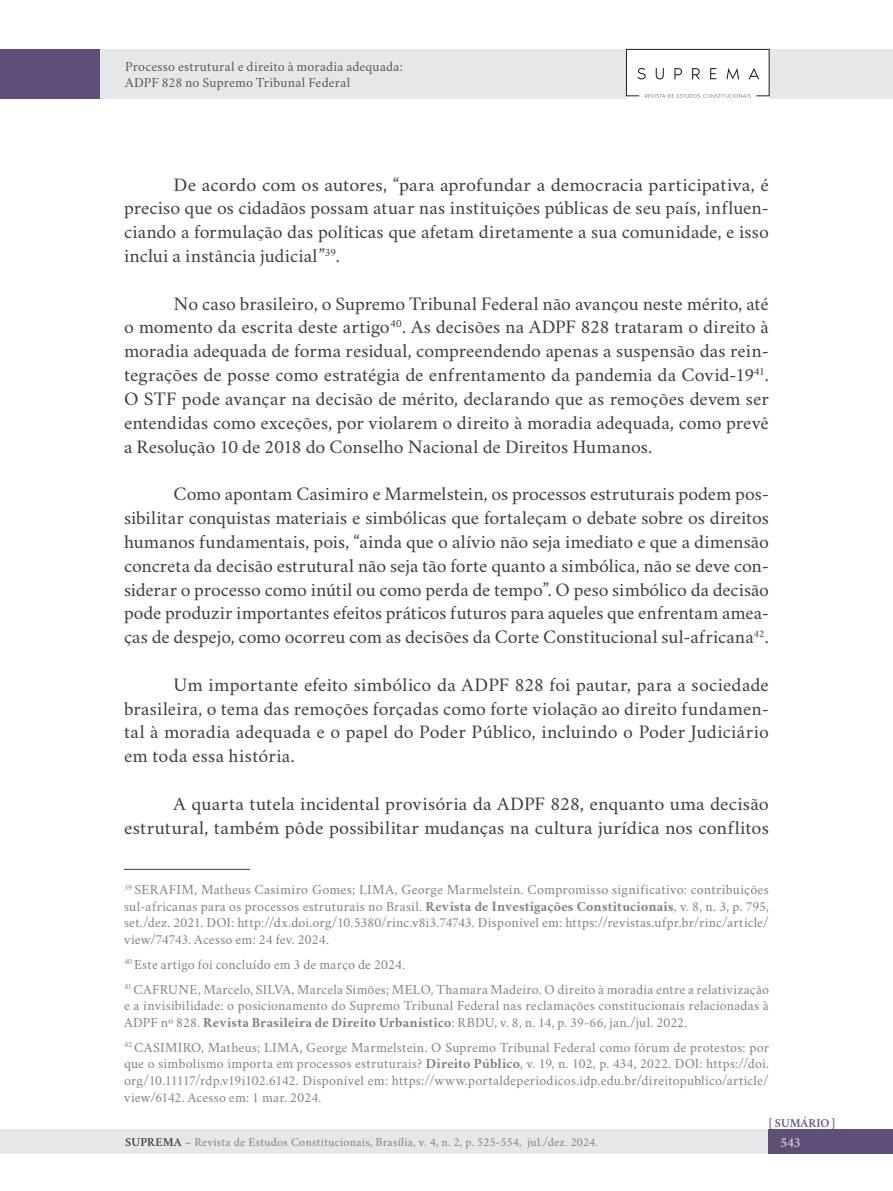
<style>
.page{position:relative;width:893px;height:1191px;background:#fff}
.page>*{position:absolute;margin:0;border:0;box-sizing:border-box;transform-origin:0 0}
.texto_corrido_pt{font:19.25px/23.8px "Crimson";letter-spacing:.005em;color:#3e3e3f;text-align:justify}
.texto_corrido_pt-2{font:19.25px/23.8px "Crimson";letter-spacing:.005em;color:#3e3e3f;text-align:justify;scale:1.05 1}
.FOOTNOTE{font:14px/16.6px "Crimson";letter-spacing:.015em;color:#808285;text-align:justify}
.t1{font:14px/15.8px "Crimson";letter-spacing:.015em;color:#57585a}
.t2{font:600 14px "Crimson";color:#d1d2d4}
.t3{font:12.25px "Crimson";letter-spacing:.02em;color:#808285}
.t4{font:600 12.25px "Crimson";color:#5f4f76}
.s1{font-weight:700}
.s2{font-weight:600;color:#3e3e3f}
</style>
<div class="page">
<div style="left:1px;top:49px;width:892px;height:50px;background:#e6e7e9"></div>
<div style="left:0;top:1129px;width:844px;height:25px;background:#e6e7e9"></div>
<div style="left:769px;top:1129px;width:124px;height:25px;background:#5f4f76"></div>
<div style="left:627px;top:50px;width:142px;height:49px;background:#fff"></div>
<svg style="left:626px;top:48px;width:144px;height:50px"></svg>
<div style="left:0;top:49px;width:100px;height:50px;background:#5f4f76"></div>
<hr style="left:124px;top:869px;width:126px;height:1px;background:#3e3e3f">
<p class="t1" style="left:125px;top:57px;width:279px">Processo estrutural e direito à moradia adequada:<br>ADPF 828 no Supremo Tribunal Federal</p>
<p class="texto_corrido_pt-2" style="left:124px;top:170px;width:616px;text-indent:50px">De acordo com os autores, “para aprofundar a democracia participativa, é preciso que os cidadãos possam atuar nas instituições públicas de seu país, influen&shy;ciando a formulação das políticas que afetam diretamente a sua comunidade, e isso inclui a instância judicial”<sup>39</sup>.</p>
<p class="texto_corrido_pt" style="left:124px;top:289px;width:646px;text-indent:50px">No caso brasileiro, o Supremo Tribunal Federal não avançou neste mérito, até o momento da escrita deste artigo<sup>40</sup>. As decisões na ADPF 828 trataram o direito à moradia adequada de forma residual, compreendendo apenas a suspensão das rein&shy;tegrações de posse como estratégia de enfrentamento da pandemia da Covid-19<sup>41</sup>.<br>O STF pode avançar na decisão de mérito, declarando que as remoções devem ser entendidas como exceções, por violarem o direito à moradia adequada, como prevê a Resolução 10 de 2018 do Conselho Nacional de Direitos Humanos.</p>
<p class="texto_corrido_pt" style="left:124px;top:480px;width:646px;text-indent:50px">Como apontam Casimiro e Marmelstein, os processos estruturais podem pos&shy;sibilitar conquistas materiais e simbólicas que fortaleçam o debate sobre os direitos humanos fundamentais, pois, “ainda que o alívio não seja imediato e que a dimensão concreta da decisão estrutural não seja tão forte quanto a simbólica, não se deve con&shy;siderar o processo como inútil ou como perda de tempo”. O peso simbólico da decisão pode produzir importantes efeitos práticos futuros para aqueles que enfrentam amea&shy;ças de despejo, como ocorreu com as decisões da Corte Constitucional sul-africana<sup>42</sup>.</p>
<p class="texto_corrido_pt" style="left:124px;top:670px;width:646px;text-indent:50px">Um importante efeito simbólico da ADPF 828 foi pautar, para a sociedade brasileira, o tema das remoções forçadas como forte violação ao direito fundamen&shy;tal à moradia adequada e o papel do Poder Público, incluindo o Poder Judiciário em toda essa história.</p>
<p class="texto_corrido_pt-2" style="left:124px;top:789px;width:616px;text-align:right">A quarta tutela incidental provisória da ADPF 828, enquanto uma decisão estrutural, também pôde possibilitar mudanças na cultura jurídica nos conflitos</p>
<p class="FOOTNOTE" style="left:124px;top:879px;width:646px"><sup>39</sup> SERAFIM, Matheus Casimiro Gomes; LIMA, George Marmelstein. Compromisso significativo: contribuições sul-africanas para os processos estruturais no Brasil. <span class="s1">Revista de Investigações Constitucionais</span>, v. 8, n. 3, p. 795, set./dez. 2021. DOI: http://dx.doi.org/10.5380/rinc.v8i3.74743. Disponível em: https://revistas.ufpr.br/rinc/article/ view/74743. Acesso em: 24 fev. 2024.</p>
<p class="FOOTNOTE" style="left:124px;top:954px;width:283px"><sup>40</sup> Este artigo foi concluído em 3 de março de 2024.</p>
<p class="FOOTNOTE" style="left:124px;top:979px;width:646px"><sup>41</sup> CAFRUNE, Marcelo, SILVA, Marcela Simões; MELO, Thamara Madeiro. O direito à moradia entre a relativização e a invisibilidade: o posicionamento do Supremo Tribunal Federal nas reclamações constitucionais relacionadas à ADPF nº 828. <span class="s1">Revista Brasileira de Direito Urbanístico</span>: RBDU, v. 8, n. 14, p. 39-66, jan./jul. 2022.</p>
<p class="FOOTNOTE" style="left:124px;top:1037px;width:646px"><sup>42</sup> CASIMIRO, Matheus; LIMA, George Marmelstein. O Supremo Tribunal Federal como fórum de protestos: por que o simbolismo importa em processos estruturais? <span class="s1">Direito Público</span>, v. 19, n. 102, p. 434, 2022. DOI: https://doi. org/10.11117/rdp.v19i102.6142. Disponível em: https://www.portaldeperiodicos.idp.edu.br/direitopublico/article/ view/6142. Acesso em: 1 mar. 2024.</p>
<p class="t4" style="left:769px;top:1114px;width:68px">[ SUMÁRIO ]</p>
<p class="t3" style="left:125px;top:1132px;width:474px"><span class="s2">SUPREMA</span> – Revista de Estudos Constitucionais, Brasília, v. 4, n. 2, p. 525-554, jul./dez. 2024.</p>
<p class="t2" style="left:781px;top:1132px;width:21px">543</p>
</div>
